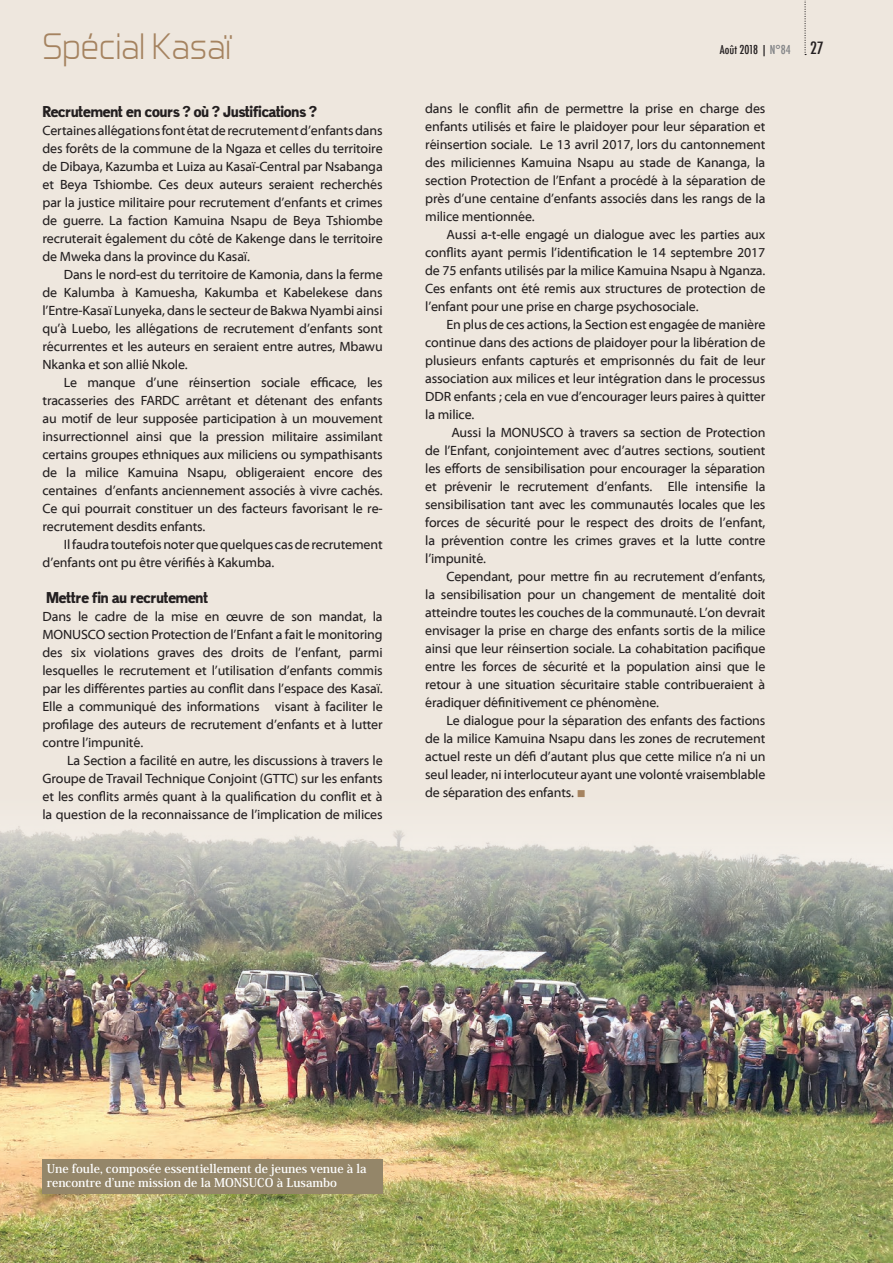
<style>
.page{position:relative;width:893px;height:1263px;background:#eee7de}
.page>*{position:absolute;margin:0;border:0;box-sizing:border-box;transform-origin:0 0}
.t1{font:300 37.5px "Aero Matics";color:#a58360}
.t2{font:15px "Maximum Impact";letter-spacing:-.01em;color:#231f20}
.t3{font:13.5px/18px "Myriad Web Pro";letter-spacing:-.01em;color:#231f20;text-align:justify}
.t4{font:700 12px/14.4px "Koz Min Pr 6 N";color:#fff}
.t5{font:500 condensed 12px "Futura";color:#231f20}
.s1{color:#808285}
.s2{font-size:16.5px}
.s3{color:#a58360}
</style>
<div class="page">
<img style="left:0;top:826px;width:893px;height:437px">
<div style="left:43px;top:1159px;width:340px;height:35px;background:#948669"></div>
<svg style="left:804px;top:0;width:2px;height:55px"></svg>
<h1 class="t1" style="left:43px;top:24px;width:190px">Spécial Kasaï</h1>
<p class="t2" style="left:43px;top:102px;width:276px">Recrutement en cours ? où ? Justifications ?</p>
<p class="t3" style="left:43px;top:122px;width:342px">Certaines allégations font état de recrutement d’enfants dans des forêts de la commune de la Ngaza et celles du territoire de Dibaya, Kazumba et Luiza au Kasaï-Central par Nsabanga et Beya Tshiombe. Ces deux auteurs seraient recherchés par la justice militaire pour recrutement d’enfants et crimes de guerre. La faction Kamuina Nsapu de Beya Tshiombe recruterait également du côté de Kakenge dans le territoire de Mweka dans la province du Kasaï.</p>
<p class="t3" style="left:43px;top:266px;width:342px;text-indent:21px">Dans le nord-est du territoire de Kamonia, dans la ferme de Kalumba à Kamuesha, Kakumba et Kabelekese dans l’Entre-Kasaï Lunyeka, dans le secteur de Bakwa Nyambi ainsi qu’à Luebo, les allégations de recrutement d’enfants sont récurrentes et les auteurs en seraient entre autres, Mbawu Nkanka et son allié Nkole.</p>
<p class="t3" style="left:43px;top:374px;width:342px;text-indent:21px">Le manque d’une réinsertion sociale efficace, les tracasseries des FARDC arrêtant et détenant des enfants au motif de leur supposée participation à un mouvement insurrectionnel ainsi que la pression militaire assimilant certains groupes ethniques aux miliciens ou sympathisants de la milice Kamuina Nsapu, obligeraient encore des centaines d’enfants anciennement associés à vivre cachés.<br>Ce qui pourrait constituer un des facteurs favorisant le re&shy;recrutement desdits enfants.</p>
<p class="t3" style="left:43px;top:536px;width:342px;text-indent:21px">Il faudra toutefois noter que quelques cas de recrutement d’enfants ont pu être vérifiés à Kakumba.</p>
<p class="t2" style="left:46px;top:588px;width:164px">Mettre fin au recrutement</p>
<p class="t3" style="left:43px;top:608px;width:342px">Dans le cadre de la mise en œuvre de son mandat, la MONUSCO section Protection de l’Enfant a fait le monitoring des six violations graves des droits de l’enfant, parmi lesquelles le recrutement et l’utilisation d’enfants commis par les différentes parties au conflit dans l’espace des Kasaï.<br>Elle a communiqué des informations visant à faciliter le profilage des auteurs de recrutement d’enfants et à lutter contre l’impunité.</p>
<p class="t3" style="left:43px;top:752px;width:342px;text-indent:25px">La Section a facilité en autre, les discussions à travers le Groupe de Travail Technique Conjoint (GTTC) sur les enfants et les conflits armés quant à la qualification du conflit et à la question de la reconnaissance de l’implication de milices</p>
<p class="t5" style="left:720px;top:42px;width:105px">Août 2018 | <span class="s1">N°84</span> <span class="s2">27</span></p>
<p class="t3" style="left:425px;top:100px;width:342px">dans le conflit afin de permettre la prise en charge des enfants utilisés et faire le plaidoyer pour leur séparation et réinsertion sociale. Le 13 avril 2017, lors du cantonnement des miliciennes Kamuina Nsapu au stade de Kananga, la section Protection de l’Enfant a procédé à la séparation de près d’une centaine d’enfants associés dans les rangs de la milice mentionnée.</p>
<p class="t3" style="left:425px;top:226px;width:342px;text-indent:21px">Aussi a-t-elle engagé un dialogue avec les parties aux conflits ayant permis l’identification le 14 septembre 2017 de 75 enfants utilisés par la milice Kamuina Nsapu à Nganza.<br>Ces enfants ont été remis aux structures de protection de l’enfant pour une prise en charge psychosociale.</p>
<p class="t3" style="left:425px;top:315px;width:342px;text-indent:21px">En plus de ces actions, la Section est engagée de manière continue dans des actions de plaidoyer pour la libération de plusieurs enfants capturés et emprisonnés du fait de leur association aux milices et leur intégration dans le processus DDR enfants ; cela en vue d’encourager leurs paires à quitter la milice.</p>
<p class="t3" style="left:425px;top:423px;width:342px;text-indent:26px">Aussi la MONUSCO à travers sa section de Protection de l’Enfant, conjointement avec d’autres sections, soutient les efforts de sensibilisation pour encourager la séparation et prévenir le recrutement d’enfants. Elle intensifie la sensibilisation tant avec les communautés locales que les forces de sécurité pour le respect des droits de l’enfant, la prévention contre les crimes graves et la lutte contre l’impunité.</p>
<p class="t3" style="left:425px;top:567px;width:342px;text-indent:21px">Cependant, pour mettre fin au recrutement d’enfants, la sensibilisation pour un changement de mentalité doit atteindre toutes les couches de la communauté. L’on devrait envisager la prise en charge des enfants sortis de la milice ainsi que leur réinsertion sociale. La cohabitation pacifique entre les forces de sécurité et la population ainsi que le retour à une situation sécuritaire stable contribueraient à éradiquer définitivement ce phénomène.</p>
<p class="t3" style="left:425px;top:711px;width:342px;text-indent:21px">Le dialogue pour la séparation des enfants des factions de la milice Kamuina Nsapu dans les zones de recrutement actuel reste un défi d’autant plus que cette milice n’a ni un seul leader, ni interlocuteur ayant une volonté vraisemblable de séparation des enfants. <span class="s3">■</span></p>
<p class="t4" style="left:47px;top:1161px;width:321px">Une foule, composée essentiellement de jeunes venue à la rencontre d’une mission de la MONSUCO à Lusambo</p>
</div>
